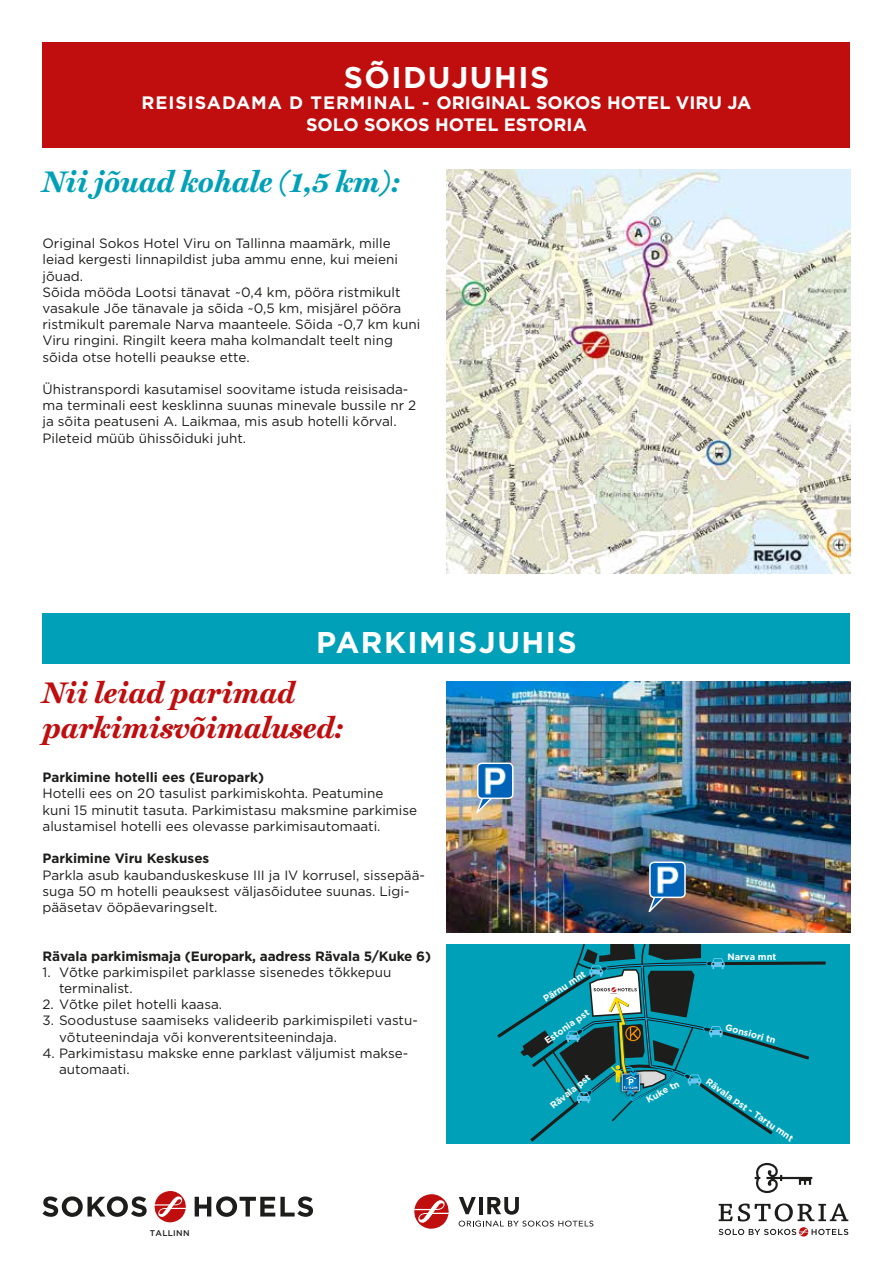
<style>
.page{position:relative;width:893px;height:1263px;background:#fff}
.page>*{position:absolute;margin:0;border:0;box-sizing:border-box;transform-origin:0 0}
.t1{font:italic 700 30px/34.5px "Miller Text";color:#c00d0e}
.t2{font:700 30px "Gotham";letter-spacing:.05em;color:#fff}
.t3{font:italic 700 30px "Miller Text";color:#00a1b8}
.t4{font:700 18px "Gotham";letter-spacing:.05em;color:#fff}
.t5{font:13.5px/16.2px "Gotham";color:#1d1d1b}
.t6{font:700 13.5px "Gotham";letter-spacing:-.01em;color:#1d1d1b}
.t7{font:700 9.3px "Gotham HTF";color:#fff}
.t8{font:500 8.25px "Gotham";letter-spacing:.04em;color:#1d1d1b}
</style>
<div class="page">
<svg style="left:414px;top:1194px;width:35px;height:35px"></svg>
<svg style="left:459px;top:1197px;width:134px;height:29px"></svg>
<div style="left:43px;top:43px;width:807px;height:105px;background:#c00d0e"></div>
<img style="left:446px;top:170px;width:404px;height:403px">
<div style="left:43px;top:613px;width:807px;height:51px;background:#00a1b8"></div>
<img style="left:446px;top:681px;width:404px;height:251px">
<svg style="left:645px;top:891px;width:26px;height:27px"></svg>
<img style="left:652px;top:864px;width:31px;height:31px">
<div style="left:649px;top:861px;width:37px;height:37px;border:2px solid #fff;border-radius:4px"></div>
<svg style="left:473px;top:792px;width:26px;height:27px"></svg>
<img style="left:480px;top:763px;width:33px;height:35px">
<div style="left:477px;top:762px;width:36px;height:37px;border:2px solid #fff;border-radius:4px"></div>
<div style="left:446px;top:944px;width:404px;height:199px;background:#00a1b8"></div>
<svg style="left:497px;top:944px;width:329px;height:198px"></svg>
<svg style="left:154px;top:1191px;width:32px;height:31px"></svg>
<svg style="left:43px;top:1196px;width:104px;height:21px"></svg>
<svg style="left:195px;top:1196px;width:118px;height:21px"></svg>
<svg style="left:719px;top:1203px;width:129px;height:18px"></svg>
<svg style="left:719px;top:1227px;width:129px;height:9px"></svg>
<svg style="left:755px;top:1162px;width:57px;height:31px"></svg>
<h1 class="t2" style="left:344px;top:60px;width:203px">Sõidujuhis</h1>
<h2 class="t4" style="left:142px;top:92px;width:363px">REISISADAMA D TERMI NAL - Original</h2>
<h2 class="t4" style="left:536px;top:92px;width:85px">Sokos Hotel</h2>
<h2 class="t4" style="left:676px;top:92px;width:73px">Viru ja</h2>
<h2 class="t4" style="left:306px;top:114px;width:26px">Solo</h2>
<h2 class="t4" style="left:364px;top:114px;width:85px">Sokos Hotel</h2>
<h2 class="t4" style="left:504px;top:114px;width:26px">Estor</h2>
<h2 class="t4" style="left:567px;top:114px;width:18px">ia</h2>
<h1 class="t3" style="left:43px;top:163px;width:359px">Nii jõuad kohale (1,5 km):</h1>
<p class="t5" style="left:43px;top:235px;width:379px">Original Sokos Hotel Viru on Tallinna maamärk, mille leiad kergesti linnapildist juba ammu enne, kui meieni jõuad.<br>Sõida mööda Lootsi tänavat ~0,4 km, pööra ristmikult vasakule Jõe tänavale ja sõida ~0,5 km, misjärel pööra ristmikult paremale Narva maanteele. Sõida ~0,7 km kuni Viru ringini. Ringilt keera maha kolmandalt teelt ning sõida otse hotelli peaukse ette.</p>
<p class="t5" style="left:43px;top:381px;width:375px">Ühistranspordi kasutamisel soovitame istuda reisisada&shy;ma terminali eest kesklinna suunas minevale bussile nr 2 ja sõita peatuseni A. Laikmaa, mis asub hotelli kõrval.<br>Pileteid müüb ühissõiduki juht.</p>
<h1 class="t2" style="left:316px;top:624px;width:258px">Parkim isjuhis</h1>
<h1 class="t1" style="left:43px;top:675px;width:303px">Nii leiad parimad parkimisvõimalused:</h1>
<p class="t6" style="left:43px;top:770px;width:223px">Parkimine hotelli ees (Europark)</p>
<p class="t5" style="left:43px;top:785px;width:376px">Hotelli ees on 20 tasulist parkimiskohta. Peatumine<br>kuni 15 minutit tasuta. Parkimistasu maksmine parkimise alustamisel hotelli ees olevasse parkimisautomaati.</p>
<p class="t6" style="left:43px;top:851px;width:168px">Parkimine Viru Keskuses</p>
<p class="t5" style="left:43px;top:866px;width:384px">Parkla asub kaubanduskeskuse III ja IV korrusel, sissepää&shy;suga 50 m hotelli peauksest väljasõidutee suunas. Ligi&shy;pääsetav ööpäevaringselt.</p>
<p class="t6" style="left:43px;top:948px;width:390px">Rävala parkimismaja (Europark, aadress Rävala 5/Kuke 6)</p>
<p class="t5" style="left:59px;top:964px;width:334px;text-indent:-16px">1. Võtke parkimispilet parklasse sisenedes tõkkepuu terminalist.</p>
<p class="t5" style="left:43px;top:996px;width:181px">2. Võtke pilet hotelli kaasa.</p>
<p class="t5" style="left:59px;top:1012px;width:360px;text-indent:-16px">3. Soodustuse saamiseks valideerib parkimispileti vastu&shy;võtuteenindaja või konverentsiteenindaja.</p>
<p class="t5" style="left:59px;top:1045px;width:351px;text-indent:-16px">4. Parkimistasu makske enne parklast väljumist makse&shy;automaati.</p>
<p class="t8" style="left:150px;top:1228px;width:41px">TALLINN</p>
<p class="t7" style="left:541px;top:994px;width:49px;rotate:-32deg">Pärnu mnt</p>
<p class="t7" style="left:542px;top:1037px;width:54px;rotate:-35deg">Estonia pst</p>
<p class="t7" style="left:548px;top:1103px;width:50px;rotate:-40deg">Rävala pst</p>
<p class="t7" style="left:644px;top:1095px;width:37px;rotate:-28deg">Kuke tn</p>
<p class="t7" style="left:727px;top:951px;width:50px">Narva mnt</p>
<p class="t7" style="left:727px;top:1022px;width:53px;rotate:15deg">Gonsiori tn</p>
<p class="t7" style="left:710px;top:1076px;width:105px;rotate:34deg">Rävala pst - Tartu mnt</p>
</div>
